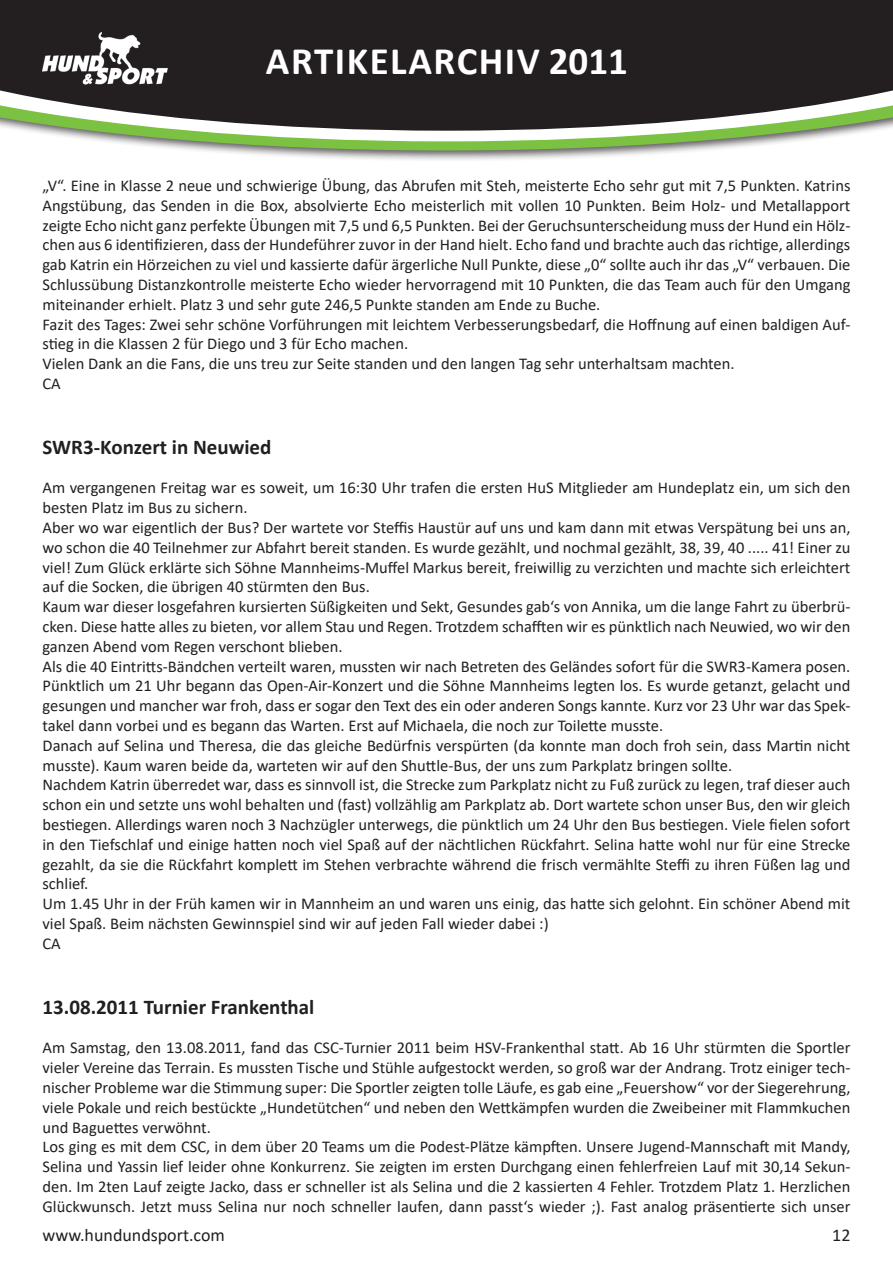
<style>
.page{position:relative;width:893px;height:1263px;background:#fff}
.page>*{position:absolute;margin:0;border:0;box-sizing:border-box;transform-origin:0 0}
.t1{font:700 39px "Calibri";letter-spacing:.04em;color:#fff}
.t2{font:700 21px "Calibri";color:#231f20}
.t3{font:18px "Calibri";color:#231f20}
.t4{font:16.5px/19.8px "Calibri";color:#231f20}
</style>
<div class="page">
<div style="left:0;top:0;width:893px;height:162px;background:#231f20;opacity:.75"></div>
<svg style="left:0;top:141px;width:893px;height:10px"></svg>
<svg style="left:0;top:131px;width:893px;height:10px"></svg>
<svg style="left:0;top:0;width:893px;height:131px;background:#353330"></svg>
<img style="left:43px;top:32px;width:131px;height:55px">
<h1 class="t1" style="left:266px;top:34px;width:363px">ARTIKELARCHIV 2011</h1>
<p class="t4" style="left:43px;top:175px;width:809px">„V“. Eine in Klasse 2 neue und schwierige Übung, das Abrufen mit Steh, meisterte Echo sehr gut mit 7,5 Punkten. Katrins Angstübung, das Senden in die Box, absolvierte Echo meisterlich mit vollen 10 Punkten. Beim Holz- und Metallapport zeigte Echo nicht ganz perfekte Übungen mit 7,5 und 6,5 Punkten. Bei der Geruchsunterscheidung muss der Hund ein Hölz&shy;chen aus 6 identifizieren, dass der Hundeführer zuvor in der Hand hielt. Echo fand und brachte auch das richtige, allerdings gab Katrin ein Hörzeichen zu viel und kassierte dafür ärgerliche Null Punkte, diese „0“ sollte auch ihr das „V“ verbauen. Die Schlussübung Distanzkontrolle meisterte Echo wieder hervorragend mit 10 Punkten, die das Team auch für den Umgang miteinander erhielt. Platz 3 und sehr gute 246,5 Punkte standen am Ende zu Buche.<br>Fazit des Tages: Zwei sehr schöne Vorführungen mit leichtem Verbesserungsbedarf, die Hoffnung auf einen baldigen Auf&shy;stieg in die Klassen 2 für Diego und 3 für Echo machen.<br>Vielen Dank an die Fans, die uns treu zur Seite standen und den langen Tag sehr unterhaltsam machten.<br>CA</p>
<p class="t2" style="left:43px;top:432px;width:230px">SWR3-Konzert in Neuwied</p>
<p class="t4" style="left:43px;top:478px;width:809px">Am vergangenen Freitag war es soweit, um 16:30 Uhr trafen die ersten HuS Mitglieder am Hundeplatz ein, um sich den besten Platz im Bus zu sichern.<br>Aber wo war eigentlich der Bus? Der wartete vor Steffis Haustür auf uns und kam dann mit etwas Verspätung bei uns an, wo schon die 40 Teilnehmer zur Abfahrt bereit standen. Es wurde gezählt, und nochmal gezählt, 38, 39, 40 ..... 41! Einer zu viel! Zum Glück erklärte sich Söhne Mannheims-Muffel Markus bereit, freiwillig zu verzichten und machte sich erleichtert auf die Socken, die übrigen 40 stürmten den Bus.<br>Kaum war dieser losgefahren kursierten Süßigkeiten und Sekt, Gesundes gab‘s von Annika, um die lange Fahrt zu überbrü&shy;cken. Diese hatte alles zu bieten, vor allem Stau und Regen. Trotzdem schafften wir es pünktlich nach Neuwied, wo wir den ganzen Abend vom Regen verschont blieben.<br>Als die 40 Eintritts-Bändchen verteilt waren, mussten wir nach Betreten des Geländes sofort für die SWR3-Kamera posen.<br>Pünktlich um 21 Uhr begann das Open-Air-Konzert und die Söhne Mannheims legten los. Es wurde getanzt, gelacht und gesungen und mancher war froh, dass er sogar den Text des ein oder anderen Songs kannte. Kurz vor 23 Uhr war das Spek&shy;takel dann vorbei und es begann das Warten. Erst auf Michaela, die noch zur Toilette musste.<br>Danach auf Selina und Theresa, die das gleiche Bedürfnis verspürten (da konnte man doch froh sein, dass Martin nicht musste). Kaum waren beide da, warteten wir auf den Shuttle-Bus, der uns zum Parkplatz bringen sollte.<br>Nachdem Katrin überredet war, dass es sinnvoll ist, die Strecke zum Parkplatz nicht zu Fuß zurück zu legen, traf dieser auch schon ein und setzte uns wohl behalten und (fast) vollzählig am Parkplatz ab. Dort wartete schon unser Bus, den wir gleich bestiegen. Allerdings waren noch 3 Nachzügler unterwegs, die pünktlich um 24 Uhr den Bus bestiegen. Viele fielen sofort in den Tiefschlaf und einige hatten noch viel Spaß auf der nächtlichen Rückfahrt. Selina hatte wohl nur für eine Strecke gezahlt, da sie die Rückfahrt komplett im Stehen verbrachte während die frisch vermählte Steffi zu ihren Füßen lag und schlief.<br>Um 1.45 Uhr in der Früh kamen wir in Mannheim an und waren uns einig, das hatte sich gelohnt. Ein schöner Abend mit viel Spaß. Beim nächsten Gewinnspiel sind wir auf jeden Fall wieder dabei :)<br>CA</p>
<p class="t2" style="left:43px;top:992px;width:273px">13.08.2011 Turnier Frankenthal</p>
<p class="t4" style="left:43px;top:1037px;width:809px">Am Samstag, den 13.08.2011, fand das CSC-Turnier 2011 beim HSV-Frankenthal statt. Ab 16 Uhr stürmten die Sportler vieler Vereine das Terrain. Es mussten Tische und Stühle aufgestockt werden, so groß war der Andrang. Trotz einiger tech&shy;nischer Probleme war die Stimmung super: Die Sportler zeigten tolle Läufe, es gab eine „Feuershow“ vor der Siegerehrung, viele Pokale und reich bestückte „Hundetütchen“ und neben den Wettkämpfen wurden die Zweibeiner mit Flammkuchen und Baguettes verwöhnt.<br>Los ging es mit dem CSC, in dem über 20 Teams um die Podest-Plätze kämpften. Unsere Jugend-Mannschaft mit Mandy, Selina und Yassin lief leider ohne Konkurrenz. Sie zeigten im ersten Durchgang einen fehlerfreien Lauf mit 30,14 Sekun&shy;den. Im 2ten Lauf zeigte Jacko, dass er schneller ist als Selina und die 2 kassierten 4 Fehler. Trotzdem Platz 1. Herzlichen Glückwunsch. Jetzt muss Selina nur noch schneller laufen, dann passt‘s wieder ;). Fast analog präsentierte sich unser</p>
<p class="t3" style="left:43px;top:1223px;width:184px">www.hundundsport.com</p>
<p class="t3" style="left:832px;top:1223px;width:20px">12</p>
</div>
